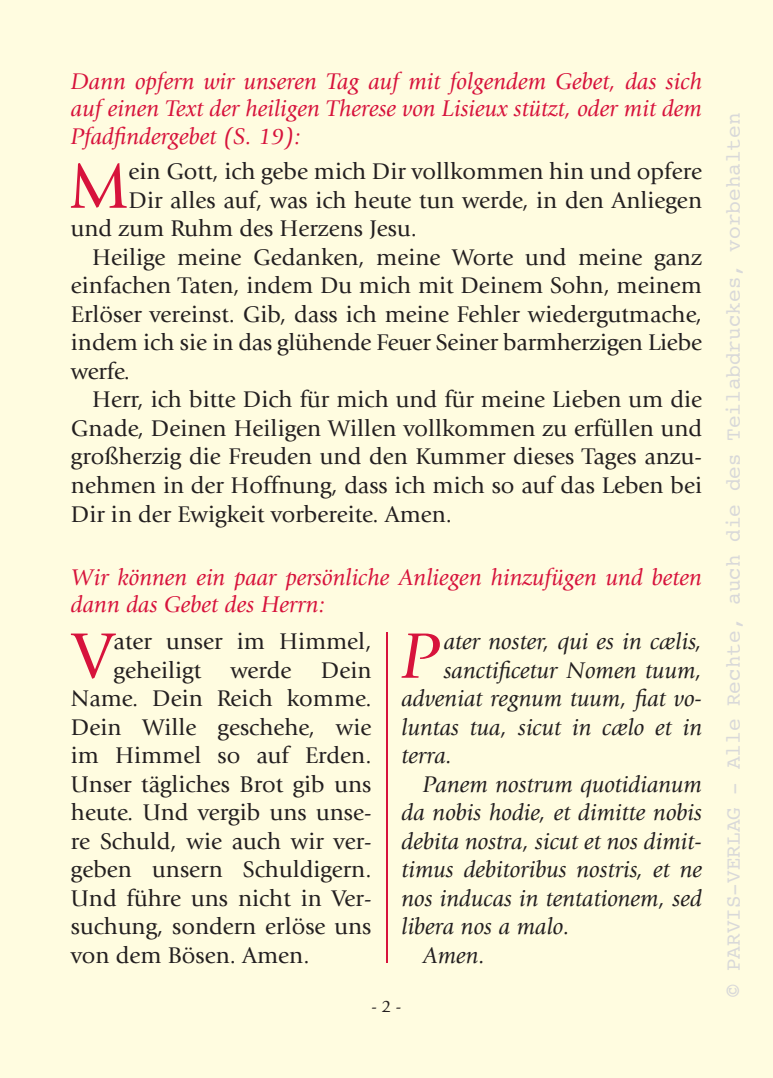
<style>
.page{position:relative;width:773px;height:1078px;background:#fff}
.page>*{position:absolute;margin:0;border:0;box-sizing:border-box;transform-origin:0 0}
.t1{font:67px "Giovanni";color:#d7133c}
.t2{font:italic 67px "Giovanni";color:#d7133c}
.t3{font:23.75px "Giovanni";color:#231f20}
.t4{font:italic 23.75px "Giovanni";color:#231f20}
.t5{font:italic 23.75px/27.5px "Giovanni";color:#d7133c;text-align:justify}
.t6{font:21px "Courier";color:#d9d9d9}
.t7{font:17.5px "Giovanni";color:#231f20}
</style>
<div class="page">
<div style="left:0;top:0;width:758px;height:1077px;background:#fffce0"></div>
<div style="left:758px;top:0;width:14px;height:1077px;background:#fffce0"></div>
<hr style="left:386px;top:632px;width:1px;height:330px;background:#d7133c">
<p class="t5" style="left:71px;top:67px;width:632px">Dann opfern wir unseren Tag auf mit folgendem Gebet, das sich auf einen Text der heiligen Therese von Lisieux stützt, oder mit dem Pfadfindergebet (S. 19):</p>
<h1 class="t1" style="left:69px;top:148px;width:61px">M</h1>
<p class="t3" style="left:128px;top:158px;width:575px">ein Gott, ich gebe mich Dir vollkommen hin und opfere</p>
<p class="t3" style="left:128px;top:187px;width:575px">Dir alles auf, was ich heute tun werde, in den Anliegen</p>
<p class="t3" style="left:71px;top:215px;width:347px">und zum Ruhm des Herzens Jesu.</p>
<p class="t3" style="left:92px;top:244px;width:611px">Heilige meine Gedanken, meine Worte und meine ganz</p>
<p class="t3" style="left:71px;top:272px;width:632px">einfachen Taten, indem Du mich mit Deinem Sohn, meinem</p>
<p class="t3" style="left:71px;top:301px;width:632px">Erlöser vereinst. Gib, dass ich meine Fehler wiedergutmache,</p>
<p class="t3" style="left:71px;top:329px;width:632px">indem ich sie in das glühende Feuer Seiner barmherzigen Lieb e</p>
<p class="t3" style="left:71px;top:358px;width:61px">werfe.</p>
<p class="t3" style="left:92px;top:386px;width:611px">Herr, ich bitte Dich für mich und für meine Lieben um die</p>
<p class="t3" style="left:71px;top:415px;width:632px">Gnade, Deinen Heiligen Willen vollkommen zu erfüllen und</p>
<p class="t3" style="left:71px;top:443px;width:632px">großherzig die Freuden und den Kummer dieses Tages anzu-</p>
<p class="t3" style="left:71px;top:472px;width:632px">nehmen in der Hoffnung, dass ich mich so auf das Leben bei</p>
<p class="t3" style="left:71px;top:500px;width:382px">Dir in der Ewigkeit vorbereite. Amen.</p>
<p class="t5" style="left:71px;top:563px;width:632px">Wir können ein paar persönliche Anliegen hinzufügen und beten dann das Gebet des Herrn:</p>
<h1 class="t1" style="left:73px;top:618px;width:42px">V</h1>
<p class="t3" style="left:114px;top:628px;width:259px">ater unser im Himmel,</p>
<h1 class="t2" style="left:401px;top:618px;width:39px">P</h1>
<p class="t4" style="left:443px;top:628px;width:260px">ater noster, qui es in cælis,</p>
<p class="t4" style="left:443px;top:656px;width:260px">sanctificetur Nomen tuum,</p>
<p class="t4" style="left:401px;top:685px;width:302px">adveniat regnum tuum, fiat vo-</p>
<p class="t4" style="left:401px;top:713px;width:302px">luntas tua, sicut in cælo et in</p>
<p class="t4" style="left:401px;top:742px;width:53px">terra.</p>
<p class="t4" style="left:422px;top:770px;width:281px">Panem nostrum quotidianum</p>
<p class="t4" style="left:401px;top:799px;width:302px">da nobis hodie, et dimitte nobis</p>
<p class="t4" style="left:401px;top:827px;width:302px">debita nostra, sicut et nos dimit-</p>
<p class="t4" style="left:401px;top:856px;width:302px">timus debitoribus nostris, et ne</p>
<p class="t4" style="left:401px;top:884px;width:302px">nos inducas in tentationem, sed</p>
<p class="t4" style="left:401px;top:913px;width:170px">libera nos a malo.</p>
<p class="t4" style="left:422px;top:941px;width:64px">Amen.</p>
<p class="t3" style="left:114px;top:656px;width:259px">geheiligt werde Dein</p>
<p class="t3" style="left:71px;top:685px;width:302px">Name. Dein Reich komme.</p>
<p class="t3" style="left:71px;top:713px;width:302px">Dein Wille geschehe, wie</p>
<p class="t3" style="left:71px;top:742px;width:302px">im Himmel so auf Erden.</p>
<p class="t3" style="left:71px;top:770px;width:302px">Unser tägliches Brot gib uns</p>
<p class="t3" style="left:71px;top:799px;width:302px">heute. Und vergib uns unse-</p>
<p class="t3" style="left:71px;top:827px;width:302px">re Schuld, wie auch wir ver-</p>
<p class="t3" style="left:71px;top:856px;width:302px">geben unsern Schuldigern.</p>
<p class="t3" style="left:71px;top:884px;width:302px">Und führe uns nicht in Ver-</p>
<p class="t3" style="left:71px;top:913px;width:302px">suchung, sondern erlöse uns</p>
<p class="t3" style="left:71px;top:941px;width:240px">von dem Bösen. Amen.</p>
<p class="t7" style="left:371px;top:995px;width:31px">- 2 -</p>
<p class="t6" style="left:716px;top:996px;width:885px;rotate:-90deg">© PARVIS-VERLAG - Alle Rechte, auch die des Teilabdruckes, vorbehalten</p>
</div>
